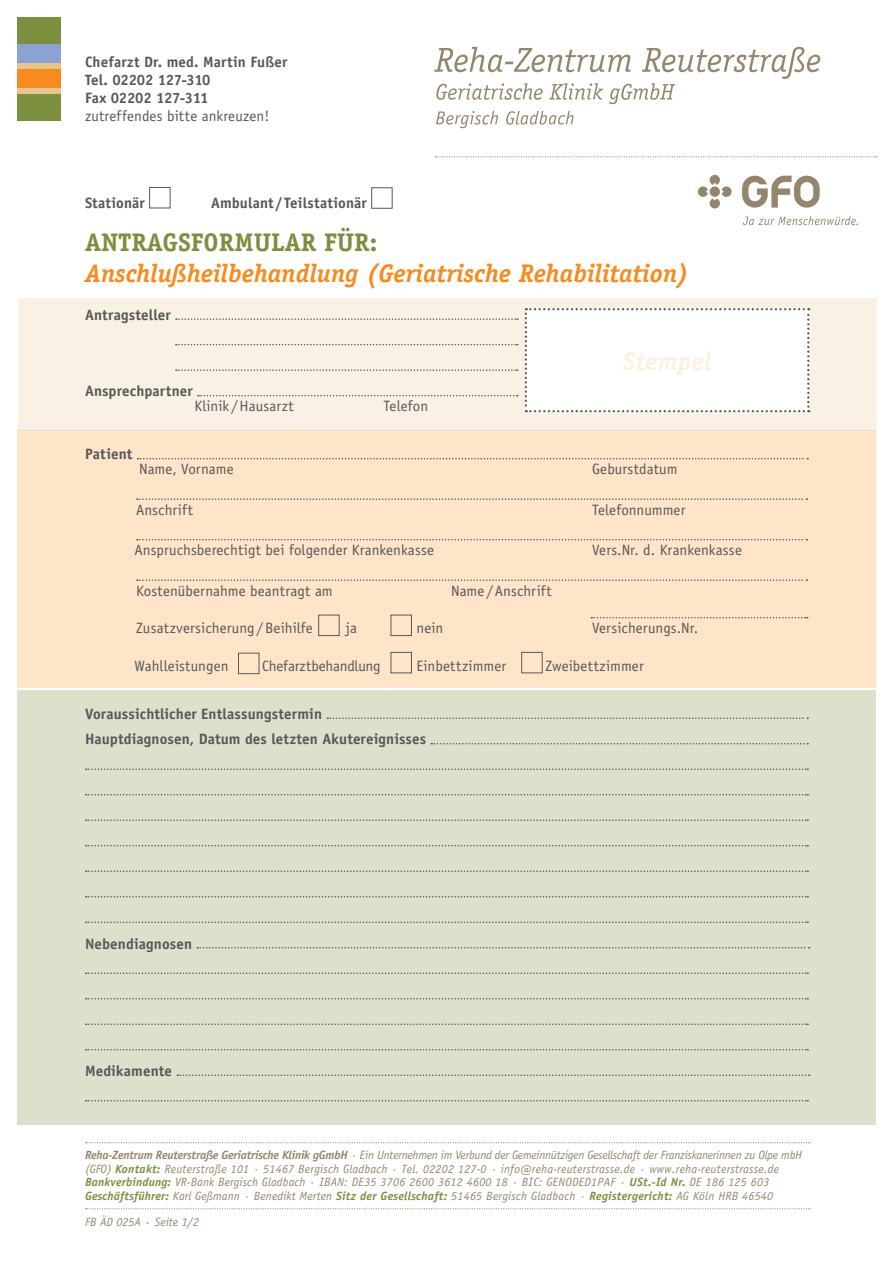
<style>
.page{position:relative;width:893px;height:1263px;background:#fff}
.page>*{position:absolute;margin:0;border:0;box-sizing:border-box;transform-origin:0 0}
.t1{font:italic 700 25.5px "Officina Serif";color:#f68b1f}
.t2{font:700 25.5px "Officina Serif";color:#7c8f3f}
.t3{font:italic 700 25.5px "Officina Serif";color:#f9f2e4}
.t4{font:15px "Officina Sans";letter-spacing:.005em;color:#57585a}
.t5{font:700 15px/18px "Officina Sans";letter-spacing:.01em;color:#57585a}
.t6{font:15px "Officina Sans";letter-spacing:-.015em;color:#57585a}
.t7{font:italic 12px/13.5px "Officina Sans";letter-spacing:.02em;color:#93866d}
.t8{font:italic 12px "Officina Sans";color:#93866d}
.s1{font-weight:700}
.s2{font-weight:700;color:#7c8f3f}
.s3{font-weight:700;font-style:normal}
</style>
<div class="page">
<div style="left:17px;top:429px;width:859px;height:259px;background:#fee4c9"></div>
<div style="left:18px;top:298px;width:859px;height:129px;background:#f9f2e4"></div>
<div style="left:17px;top:690px;width:859px;height:435px;background:#dfe0cc"></div>
<div style="left:17px;top:63px;width:44px;height:6px;background:#e5c68c"></div>
<div style="left:17px;top:88px;width:44px;height:6px;background:#e5c68c"></div>
<div style="left:17px;top:94px;width:44px;height:27px;background:#7c8f3f"></div>
<div style="left:17px;top:69px;width:44px;height:19px;background:#f68b1f"></div>
<div style="left:17px;top:17px;width:44px;height:27px;background:#7c8f3f"></div>
<div style="left:17px;top:44px;width:44px;height:19px;background:#8ca2d2"></div>
<svg style="left:434px;top:47px;width:386px;height:57px"></svg>
<svg style="left:436px;top:111px;width:138px;height:17px"></svg>
<svg style="left:435px;top:156px;width:441px;height:1px"></svg>
<svg style="left:742px;top:176px;width:78px;height:32px"></svg>
<svg style="left:698px;top:175px;width:34px;height:33px"></svg>
<div style="left:710px;top:186px;width:10px;height:11px;background:#93866d;border-radius:50%"></div>
<svg style="left:743px;top:216px;width:115px;height:9px"></svg>
<svg style="left:176px;top:318px;width:342px;height:2px"></svg>
<svg style="left:176px;top:344px;width:342px;height:1px"></svg>
<svg style="left:176px;top:369px;width:342px;height:2px"></svg>
<svg style="left:198px;top:395px;width:320px;height:1px"></svg>
<svg style="left:138px;top:458px;width:670px;height:1px"></svg>
<svg style="left:137px;top:498px;width:670px;height:2px"></svg>
<svg style="left:137px;top:539px;width:670px;height:1px"></svg>
<svg style="left:137px;top:579px;width:670px;height:2px"></svg>
<svg style="left:591px;top:617px;width:217px;height:1px"></svg>
<svg style="left:327px;top:717px;width:481px;height:2px"></svg>
<svg style="left:431px;top:743px;width:377px;height:1px"></svg>
<svg style="left:86px;top:768px;width:722px;height:2px"></svg>
<svg style="left:86px;top:794px;width:722px;height:1px"></svg>
<svg style="left:86px;top:819px;width:722px;height:2px"></svg>
<svg style="left:86px;top:845px;width:722px;height:1px"></svg>
<svg style="left:86px;top:870px;width:722px;height:2px"></svg>
<svg style="left:86px;top:896px;width:722px;height:1px"></svg>
<svg style="left:86px;top:921px;width:722px;height:2px"></svg>
<svg style="left:197px;top:947px;width:613px;height:1px"></svg>
<svg style="left:86px;top:972px;width:722px;height:2px"></svg>
<svg style="left:86px;top:998px;width:722px;height:1px"></svg>
<svg style="left:86px;top:1023px;width:722px;height:2px"></svg>
<svg style="left:86px;top:1049px;width:722px;height:1px"></svg>
<svg style="left:177px;top:1074px;width:633px;height:2px"></svg>
<svg style="left:86px;top:1100px;width:722px;height:1px"></svg>
<div style="left:149px;top:187px;width:21px;height:21px;border:1px solid #57585a"></div>
<div style="left:371px;top:187px;width:22px;height:22px;border:1px solid #57585a"></div>
<div style="left:525px;top:308px;width:284px;height:104px;background:#fff"></div>
<div style="left:318px;top:615px;width:22px;height:21px;border:1px solid #57585a"></div>
<div style="left:238px;top:653px;width:21px;height:21px;border:1px solid #57585a"></div>
<div style="left:391px;top:652px;width:21px;height:21px;border:1px solid #57585a"></div>
<div style="left:521px;top:652px;width:22px;height:21px;border:1px solid #57585a"></div>
<div style="left:391px;top:615px;width:21px;height:21px;border:1px solid #57585a"></div>
<svg style="left:86px;top:1208px;width:724px;height:1px"></svg>
<svg style="left:86px;top:1142px;width:724px;height:1px"></svg>
<p class="t5" style="left:85px;top:53px;width:204px">Chefarzt Dr. med. Martin Fußer<br>Tel. 02202 127-310<br>Fax 02202 127-311</p>
<p class="t4" style="left:85px;top:107px;width:186px">zutreffendes bitte ankreuzen!</p>
<p class="t5" style="left:85px;top:194px;width:61px">Stationär</p>
<p class="t5" style="left:211px;top:194px;width:157px">Ambulant / Teilstationär</p>
<h1 class="t2" style="left:85px;top:226px;width:294px">ANTRAGSFORMULAR FÜR:</h1>
<h1 class="t1" style="left:85px;top:258px;width:605px">Anschlußheilbehandlung (Geriatrische Rehabilitation)</h1>
<p class="t5" style="left:85px;top:306px;width:87px">Antragsteller</p>
<p class="t5" style="left:85px;top:382px;width:109px">Ansprechpartner</p>
<p class="t4" style="left:195px;top:398px;width:101px">Klinik /Hausarzt</p>
<p class="t4" style="left:384px;top:398px;width:46px">Telefon</p>
<p class="t5" style="left:85px;top:445px;width:49px">Patient</p>
<h1 class="t3" style="left:623px;top:346px;width:90px">Stempel</h1>
<p class="t4" style="left:139px;top:461px;width:96px">Name, Vorname</p>
<p class="t4" style="left:592px;top:461px;width:87px">Geburstdatum</p>
<p class="t4" style="left:136px;top:501px;width:58px">Anschrift</p>
<p class="t4" style="left:592px;top:501px;width:95px">Telefonnummer</p>
<p class="t4" style="left:135px;top:542px;width:301px">Anspruchsberechtigt bei folgender Krankenkasse</p>
<p class="t4" style="left:592px;top:542px;width:151px">Vers.Nr. d. Krankenkasse</p>
<p class="t4" style="left:136px;top:582px;width:198px">Kostenübernahme beantragt am</p>
<p class="t4" style="left:451px;top:582px;width:102px">Name /Anschrift</p>
<p class="t4" style="left:136px;top:620px;width:178px">Zusatzversicherung/Beihilfe</p>
<p class="t4" style="left:346px;top:620px;width:13px">ja</p>
<p class="t4" style="left:417px;top:620px;width:28px">nein</p>
<p class="t4" style="left:592px;top:620px;width:108px">Versicherungs.Nr.</p>
<p class="t4" style="left:135px;top:657px;width:95px">Wahlleistungen</p>
<p class="t6" style="left:262px;top:657px;width:120px">Chefarztbehandlung</p>
<p class="t4" style="left:417px;top:657px;width:91px">Einbettzimmer</p>
<p class="t4" style="left:546px;top:657px;width:100px">Zweibettzimmer</p>
<p class="t5" style="left:85px;top:701px;width:343px;line-height:25.5px">Voraussichtlicher Entlassungstermin<br>Hauptdiagnosen, Datum des letzten Akutereignisses</p>
<p class="t5" style="left:85px;top:934px;width:109px">Nebendiagnosen</p>
<p class="t5" style="left:85px;top:1062px;width:89px">Medikamente</p>
<p class="t7" style="left:85px;top:1148px;width:718px"><span class="s1">Reha-Zentrum Reuterstraße Geriatrische Klinik gGmbH</span> · Ein Unternehmen im Verbund der Gemeinnützigen Gesellschaft der Franziskanerinnen zu Olpe mbH (GFO) <span class="s2">Kontakt:</span> Reuterstraße 101 · 51467 Bergisch Gladbach · Tel. 02202 127-0 · info@reha-reuterstrasse.de · www.reha-reuterstrasse.de <span class="s2">Bankverbindung:</span> VR-Bank Bergisch Gladbach · IBAN: DE35 3706 2600 3612 4600 18 · BIC: GENODED1PAF · <span class="s2">USt.-Id Nr.</span> DE 186 125 603<br><span class="s2">Geschäftsführer:</span> Karl Geßmann · Benedikt Merten <span class="s2">Sitz der Gesellschaft:</span> 51465 Bergisch Gladbach · <span class="s2">Registergericht:</span> AG Köln HRB 46540</p>
<p class="t8" style="left:85px;top:1214px;width:115px">FB ÄD 025A <span class="s3">·</span> Seite 1/2</p>
</div>
